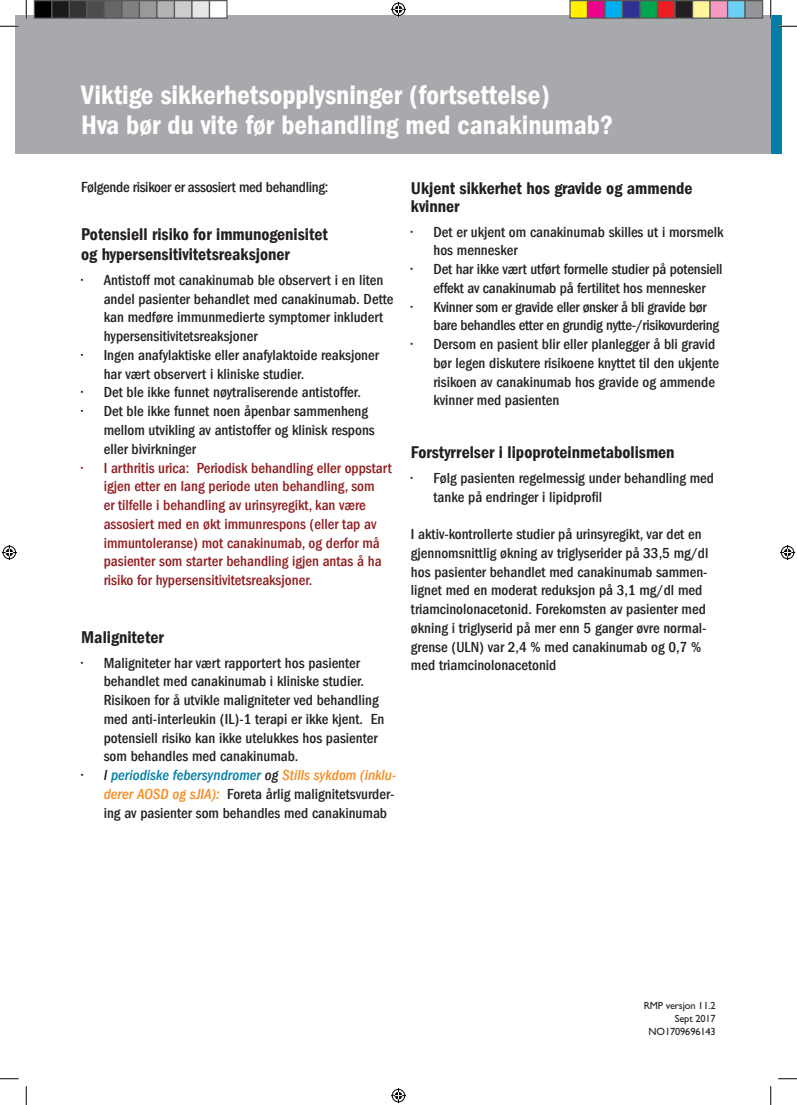
<style>
.page{position:relative;width:797px;height:1105px;background:#fff}
.page>*{position:absolute;margin:0;border:0;box-sizing:border-box;transform-origin:0 0}
.t1{font:27.5px "Franklin Gothic LT Com Dm Cn";color:#fff}
.t2{font:17.5px/20px "Franklin Gothic LT Com Dm Cn";color:#231f20}
.t3{font:500 condensed 15px/18.8px "Franklin Gothic LT Com";color:#231f20}
.t4{font:500 condensed 15px/18.8px "Franklin Gothic LT Com";color:#901b1d}
.t5{font:500 condensed 15px/18.8px "Franklin Gothic LT Com";letter-spacing:-.02em;color:#231f20}
.t6{font:10.38px "Gill Sans Std";letter-spacing:-.015em;color:#231f20}
.s1{font-style:italic}
.s2{font-style:italic;color:#007ea5}
.s3{font-style:italic;color:#f68b1f}
</style>
<div class="page">
<div style="left:16px;top:16px;width:765px;height:138px;background:#a8a9ad"></div>
<div style="left:770px;top:16px;width:11px;height:138px;background:#007ea5"></div>
<svg style="left:0;top:25px;width:19px;height:2px"></svg>
<svg style="left:778px;top:25px;width:19px;height:2px"></svg>
<svg style="left:0;top:1078px;width:19px;height:1px"></svg>
<svg style="left:778px;top:1078px;width:19px;height:1px"></svg>
<svg style="left:25px;top:0;width:2px;height:19px"></svg>
<svg style="left:25px;top:1086px;width:2px;height:19px"></svg>
<svg style="left:770px;top:0;width:1px;height:19px"></svg>
<svg style="left:770px;top:1086px;width:1px;height:19px"></svg>
<svg style="left:391px;top:2px;width:15px;height:15px"></svg>
<svg style="left:391px;top:1088px;width:15px;height:15px"></svg>
<svg style="left:2px;top:545px;width:15px;height:15px"></svg>
<svg style="left:780px;top:545px;width:15px;height:15px"></svg>
<div style="left:34px;top:1px;width:18px;height:17px;background:#000"></div>
<div style="left:34px;top:0;width:18px;height:19px;border:1px solid #595959"></div>
<div style="left:52px;top:1px;width:17px;height:17px;background:#1a1a1a"></div>
<div style="left:51px;top:0;width:19px;height:19px;border:1px solid #595959"></div>
<div style="left:69px;top:1px;width:18px;height:17px;background:#333"></div>
<div style="left:69px;top:0;width:19px;height:19px;border:1px solid #595959"></div>
<div style="left:87px;top:1px;width:17px;height:17px;background:#4d4d4d"></div>
<div style="left:86px;top:0;width:19px;height:19px;border:1px solid #595959"></div>
<div style="left:104px;top:1px;width:18px;height:17px;background:#666"></div>
<div style="left:104px;top:0;width:18px;height:19px;border:1px solid #595959"></div>
<div style="left:122px;top:1px;width:17px;height:17px;background:#808080"></div>
<div style="left:121px;top:0;width:19px;height:19px;border:1px solid #595959"></div>
<div style="left:139px;top:1px;width:18px;height:17px;background:#999"></div>
<div style="left:139px;top:0;width:19px;height:19px;border:1px solid #595959"></div>
<div style="left:157px;top:1px;width:17px;height:17px;background:#b3b3b3"></div>
<div style="left:156px;top:0;width:19px;height:19px;border:1px solid #595959"></div>
<div style="left:174px;top:1px;width:18px;height:17px;background:#ccc"></div>
<div style="left:174px;top:0;width:18px;height:19px;border:1px solid #595959"></div>
<div style="left:192px;top:1px;width:17px;height:17px;background:#e6e6e6"></div>
<div style="left:191px;top:0;width:19px;height:19px;border:1px solid #595959"></div>
<div style="left:209px;top:1px;width:18px;height:17px;background:#fff"></div>
<div style="left:209px;top:0;width:19px;height:19px;border:1px solid #595959"></div>
<div style="left:570px;top:1px;width:17px;height:17px;background:#fff101"></div>
<div style="left:569px;top:0;width:19px;height:19px;border:1px solid #595959"></div>
<div style="left:587px;top:1px;width:18px;height:17px;background:#ed028c"></div>
<div style="left:587px;top:0;width:18px;height:19px;border:1px solid #595959"></div>
<div style="left:605px;top:1px;width:17px;height:17px;background:#00aeef"></div>
<div style="left:604px;top:0;width:19px;height:19px;border:1px solid #595959"></div>
<div style="left:622px;top:1px;width:18px;height:17px;background:#2e3092"></div>
<div style="left:622px;top:0;width:18px;height:19px;border:1px solid #595959"></div>
<div style="left:640px;top:1px;width:17px;height:17px;background:#00a54f"></div>
<div style="left:639px;top:0;width:19px;height:19px;border:1px solid #595959"></div>
<div style="left:657px;top:1px;width:18px;height:17px;background:#ee1d23"></div>
<div style="left:657px;top:0;width:18px;height:19px;border:1px solid #595959"></div>
<div style="left:675px;top:1px;width:17px;height:17px;background:#231f20"></div>
<div style="left:674px;top:0;width:19px;height:19px;border:1px solid #595959"></div>
<div style="left:692px;top:1px;width:18px;height:17px;background:#fff79a"></div>
<div style="left:692px;top:0;width:18px;height:19px;border:1px solid #595959"></div>
<div style="left:710px;top:1px;width:17px;height:17px;background:#f499c2"></div>
<div style="left:709px;top:0;width:19px;height:19px;border:1px solid #595959"></div>
<div style="left:727px;top:1px;width:18px;height:17px;background:#6bcff6"></div>
<div style="left:727px;top:0;width:18px;height:19px;border:1px solid #595959"></div>
<div style="left:745px;top:1px;width:17px;height:17px;background:#939598"></div>
<div style="left:744px;top:0;width:19px;height:19px;border:1px solid #595959"></div>
<p class="t1" style="left:81px;top:80px;width:470px">Viktige sikkerhetsopplysninger (fortsettelse)</p>
<p class="t1" style="left:81px;top:110px;width:533px">Hva bør du vite før behandling med canakinumab?</p>
<p class="t5" style="left:81px;top:178px;width:249px">Følgende risikoer er assosiert med behandling:</p>
<p class="t2" style="left:81px;top:224px;width:248px">Potensiell risiko for immunogenisitet og hypersensitivitetsreaksjoner</p>
<p class="t3" style="left:104px;top:271px;width:291px;text-indent:-22px">• Antistoff mot canakinumab ble observert i en liten andel pasienter behandlet med canakinumab. Dette kan medføre immunmedierte symptomer inkludert hypersensitivitetsreaksjoner</p>
<p class="t3" style="left:104px;top:346px;width:277px;text-indent:-22px">• Ingen anafylaktiske eller anafylaktoide reaksjoner har vært observert i kliniske studier.</p>
<p class="t3" style="left:81px;top:383px;width:281px">• Det ble ikke funnet nøytraliserende antistoffer.</p>
<p class="t3" style="left:104px;top:402px;width:272px;text-indent:-22px">• Det ble ikke funnet noen åpenbar sammenheng mellom utvikling av antistoffer og klinisk respons eller bivirkninger</p>
<p class="t4" style="left:104px;top:458px;width:289px;text-indent:-22px">• I arthritis urica: Periodisk behandling eller oppstart igjen etter en lang periode uten behandling, som<br>er tilfelle i behandling av urinsyregikt, kan være assosiert med en økt immunrespons (eller tap av immuntoleranse) mot canakinumab, og derfor må pasienter som starter behandling igjen antas å ha risiko for hypersensitivitetsreaksjoner.</p>
<p class="t2" style="left:81px;top:627px;width:84px">Maligniteter</p>
<p class="t3" style="left:104px;top:653px;width:282px;text-indent:-22px">• Maligniteter har vært rapportert hos pasienter behandlet med canakinumab i kliniske studier.<br>Risikoen for å utvikle maligniteter ved behandling med anti-interleukin (IL)-1 terapi er ikke kjent. En potensiell risiko kan ikke utelukkes hos pasienter som behandles med canakinumab.</p>
<p class="t3" style="left:104px;top:766px;width:294px;text-align:justify;text-indent:-22px"><span class="s1">• I</span> <span class="s2">periodiske febersyndromer</span> <span class="s1">og</span> <span class="s3">Stills sykdom (inklu&shy;derer AOSD og sJIA):</span> Foreta årlig malignitetsvurder&shy;ing av pasienter som behandles med canakinumab</p>
<p class="t2" style="left:411px;top:180px;width:283px;line-height:17.5px">Ukjent sikkerhet hos gravide og ammende kvinner</p>
<p class="t3" style="left:433px;top:222px;width:291px;text-indent:-22px">• Det er ukjent om canakinumab skilles ut i morsmelk hos mennesker</p>
<p class="t3" style="left:411px;top:260px;width:313px;text-align:center">• Det har ikke vært utført formelle studier på potensiell effekt av canakinumab på fertilitet hos mennesker</p>
<p class="t5" style="left:433px;top:297px;width:287px;text-indent:-22px">• Kvinner som er gravide eller ønsker å bli gravide bør bare behandles etter en grundig nytte-/risikovurdering</p>
<p class="t3" style="left:433px;top:335px;width:287px;text-indent:-22px">• Dersom en pasient blir eller planlegger å bli gravid bør legen diskutere risikoene knyttet til den ukjente risikoen av canakinumab hos gravide og ammende kvinner med pasienten</p>
<p class="t2" style="left:411px;top:442px;width:265px">Forstyrrelser i lipoproteinmetabolismen</p>
<p class="t3" style="left:433px;top:469px;width:282px;text-indent:-22px">• Følg pasienten regelmessig under behandling med tanke på endringer i lipidprofil</p>
<p class="t3" style="left:411px;top:525px;width:299px">I aktiv-kontrollerte studier på urinsyregikt, var det en gjennomsnittlig økning av triglyserider på 33,5 mg/dl hos pasienter behandlet med canakinumab sammen&shy;lignet med en moderat reduksjon på 3,1 mg/dl med triamcinolonacetonid. Forekomsten av pasienter med økning i triglyserid på mer enn 5 ganger øvre normal&shy;grense (ULN) var 2,4 % med canakinumab og 0,7 % med triamcinolonacetonid</p>
<p class="t6" style="left:643px;top:999px;width:74px">RMP versjon 11.2</p>
<p class="t6" style="left:674px;top:1012px;width:42px">Sept 2017</p>
<p class="t6" style="left:648px;top:1026px;width:69px">NO1709696143</p>
</div>
